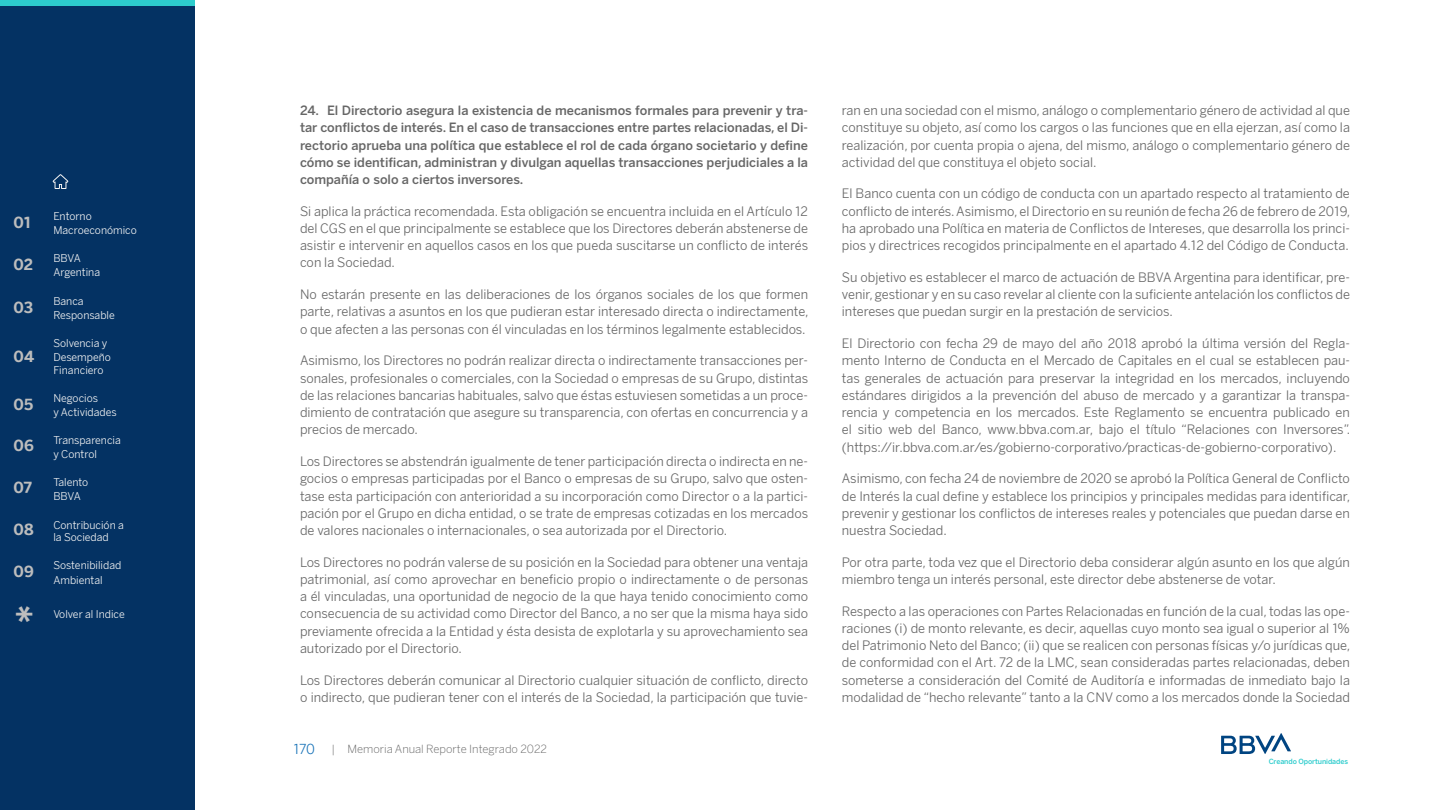
<style>
.page{position:relative;width:1440px;height:810px;background:#fff}
.page>*{position:absolute;margin:0;border:0;box-sizing:border-box;transform-origin:0 0}
.t1{font:700 36px "BBVA Benton Sans";color:#bdbdbd}
.t2{font:700 15px "BBVA Benton Sans";color:#bdbdbd}
.t3{font:13.5px "BBVA Benton Sans";color:#1973b8}
.t4{font:12.75px/17.2px "BBVA Benton Sans";color:#666;text-align:justify}
.t5{font:500 12.75px/17.2px "Benton Sans BBVA";color:#666;text-align:justify}
.t6{font:300 11.25px "BBVA Benton Sans";color:#666}
.t7{font:10.5px/14.1px "BBVA Benton Sans";color:#f4f4f4}
.t8{font:500 7.12px "Benton Sans BBVA";letter-spacing:-.015em;color:#2dcccd}
</style>
<div class="page">
<div style="left:0;top:0;width:195px;height:810px;background:#043263"></div>
<svg style="left:52px;top:174px;width:17px;height:15px"></svg>
<svg style="left:1221px;top:733px;width:70px;height:21px"></svg>
<div style="left:0;top:0;width:195px;height:6px;background:#2dcccd"></div>
<p class="t2" style="left:14px;top:214px;width:19px">01</p>
<p class="t2" style="left:14px;top:255px;width:21px">02</p>
<p class="t2" style="left:14px;top:298px;width:21px">03</p>
<p class="t2" style="left:14px;top:347px;width:22px">04</p>
<p class="t2" style="left:14px;top:395px;width:21px">05</p>
<p class="t2" style="left:14px;top:437px;width:22px">06</p>
<p class="t2" style="left:14px;top:478px;width:20px">07</p>
<p class="t2" style="left:14px;top:521px;width:22px">08</p>
<p class="t2" style="left:14px;top:562px;width:22px">09</p>
<h1 class="t1" style="left:15px;top:597px;width:20px">*</h1>
<p class="t7" style="left:53px;top:209px;width:85px">Entorno<br>Macroeconómico</p>
<p class="t7" style="left:53px;top:251px;width:48px">BBVA<br>Argentina</p>
<p class="t7" style="left:53px;top:294px;width:63px">Banca<br>Responsable</p>
<p class="t7" style="left:53px;top:336px;width:59px">Solvencia y<br>Desempeño</p>
<p class="t7" style="left:53px;top:363px;width:52px">Financiero</p>
<p class="t7" style="left:53px;top:391px;width:65px">Negocios<br>y Actividades</p>
<p class="t7" style="left:53px;top:433px;width:69px">Transparencia y Control</p>
<p class="t7" style="left:53px;top:476px;width:37px">Talento<br>BBVA</p>
<p class="t7" style="left:53px;top:519px;width:72px;line-height:12.6px">Contribución a la Sociedad</p>
<p class="t7" style="left:53px;top:559px;width:69px">Sostenibilidad<br>Ambiental</p>
<p class="t7" style="left:53px;top:607px;width:73px">Volver al Indice</p>
<p class="t5" style="left:300px;top:102px;width:510px">24. El Directorio asegura la existencia de mecanismos formales para prevenir y tra&shy;tar conflictos de interés. En el caso de transacciones entre partes relacionadas, el Di&shy;rectorio aprueba una política que establece el rol de cada órgano societario y define cómo se identifican, administran y divulgan aquellas transacciones perjudiciales a la compañía o solo a ciertos inversores.</p>
<p class="t4" style="left:300px;top:202px;width:510px">Si aplica la práctica recomendada. Esta obligación se encuentra incluida en el Artículo 12 del CGS en el que principalmente se establece que los Directores deberán abstenerse de asistir e intervenir en aquellos casos en los que pueda suscitarse un conflicto de interés con la Sociedad.</p>
<p class="t4" style="left:300px;top:286px;width:510px">No estarán presente en las deliberaciones de los órganos sociales de los que formen parte, relativas a asuntos en los que pudieran estar interesado directa o indirectamente, o que afecten a las personas con él vinculadas en los términos legalmente establecidos.</p>
<p class="t4" style="left:300px;top:352px;width:510px">Asimismo, los Directores no podrán realizar directa o indirectamente transacciones per&shy;sonales, profesionales o comerciales, con la Sociedad o empresas de su Grupo, distintas de las relaciones bancarias habituales, salvo que éstas estuviesen sometidas a un proce&shy;dimiento de contratación que asegure su transparencia, con ofertas en concurrencia y a precios de mercado.</p>
<p class="t4" style="left:300px;top:453px;width:510px">Los Directores se abstendrán igualmente de tener participación directa o indirecta en ne&shy;gocios o empresas participadas por el Banco o empresas de su Grupo, salvo que osten&shy;tase esta participación con anterioridad a su incorporación como Director o a la partici&shy;pación por el Grupo en dicha entidad, o se trate de empresas cotizadas en los mercados de valores nacionales o internacionales, o sea autorizada por el Directorio.</p>
<p class="t4" style="left:300px;top:553px;width:510px">Los Directores no podrán valerse de su posición en la Sociedad para obtener una ventaja patrimonial, así como aprovechar en beneficio propio o indirectamente o de personas a él vinculadas, una oportunidad de negocio de la que haya tenido conocimiento como consecuencia de su actividad como Director del Banco, a no ser que la misma haya sido previamente ofrecida a la Entidad y ésta desista de explotarla y su aprovechamiento sea autorizado por el Directorio.</p>
<p class="t4" style="left:300px;top:671px;width:510px">Los Directores deberán comunicar al Directorio cualquier situación de conflicto, directo o indirecto, que pudieran tener con el interés de la Sociedad, la participación que tuvie-</p>
<p class="t3" style="left:294px;top:741px;width:23px">170</p>
<p class="t6" style="left:332px;top:742px;width:217px">| Memoria Anual Reporte Integrado 2022</p>
<p class="t4" style="left:842px;top:102px;width:510px">ran en una sociedad con el mismo, análogo o complementario género de actividad al que constituye su objeto, así como los cargos o las funciones que en ella ejerzan, así como la realización, por cuenta propia o ajena, del mismo, análogo o complementario género de actividad del que constituya el objeto social.</p>
<p class="t4" style="left:842px;top:185px;width:510px">El Banco cuenta con un código de conducta con un apartado respecto al tratamiento de conflicto de interés. Asimismo, el Directorio en su reunión de fecha 26 de febrero de 2019, ha aprobado una Política en materia de Conflictos de Intereses, que desarrolla los princi&shy;pios y directrices recogidos principalmente en el apartado 4.12 del Código de Conducta.</p>
<p class="t4" style="left:842px;top:269px;width:510px">Su objetivo es establecer el marco de actuación de BBVA Argentina para identificar, pre&shy;venir, gestionar y en su caso revelar al cliente con la suficiente antelación los conflictos de intereses que puedan surgir en la prestación de servicios.</p>
<p class="t4" style="left:842px;top:335px;width:510px">El Directorio con fecha 29 de mayo del año 2018 aprobó la última versión del Regla&shy;mento Interno de Conducta en el Mercado de Capitales en el cual se establecen pau&shy;tas generales de actuación para preservar la integridad en los mercados, incluyendo estándares dirigidos a la prevención del abuso de mercado y a garantizar la transpa&shy;rencia y competencia en los mercados. Este Reglamento se encuentra publicado en el sitio web del Banco, www.bbva.com.ar, bajo el título “Relaciones con Inversores”. (https://ir.bbva.com.ar/es/gobierno-corporativo/practicas-de-gobierno-corporativo).</p>
<p class="t4" style="left:842px;top:470px;width:510px">Asimismo, con fecha 24 de noviembre de 2020 se aprobó la Política General de Conflicto de Interés la cual define y establece los principios y principales medidas para identificar, prevenir y gestionar los conflictos de intereses reales y potenciales que puedan darse en nuestra Sociedad.</p>
<p class="t4" style="left:842px;top:553px;width:510px">Por otra parte, toda vez que el Directorio deba considerar algún asunto en los que algún miembro tenga un interés personal, este director debe abstenerse de votar.</p>
<p class="t4" style="left:842px;top:602px;width:510px">Respecto a las operaciones con Partes Relacionadas en función de la cual, todas las ope&shy;raciones (i) de monto relevante, es decir, aquellas cuyo monto sea igual o superior al 1% del Patrimonio Neto del Banco; (ii) que se realicen con personas físicas y/o jurídicas que, de conformidad con el Art. 72 de la LMC, sean consideradas partes relacionadas, deben someterse a consideración del Comité de Auditoría e informadas de inmediato bajo la modalidad de “hecho relevante” tanto a la CNV como a los mercados donde la Sociedad</p>
<p class="t8" style="left:1269px;top:757px;width:81px">Creando Oportunidades</p>
</div>
